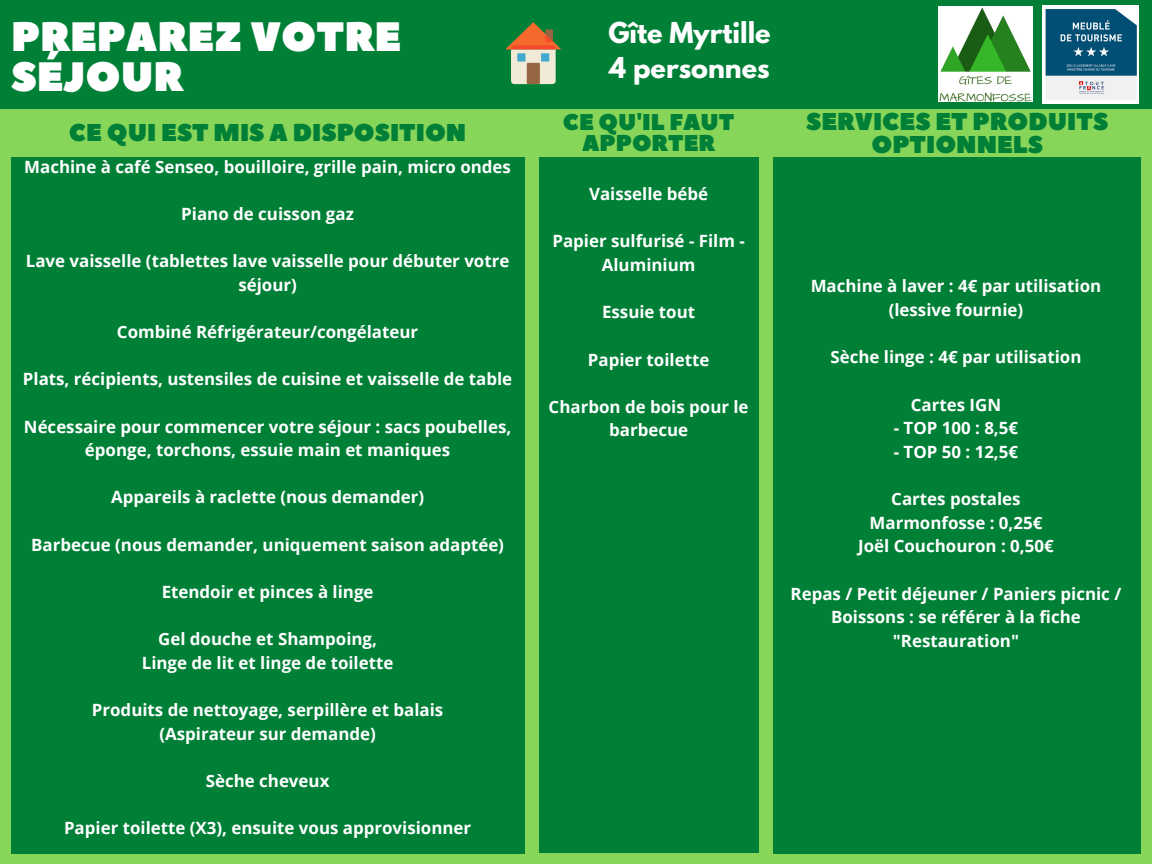
<style>
.page{position:relative;width:1152px;height:864px;background:#88d659}
.page>*{position:absolute;margin:0;border:0;box-sizing:border-box;transform-origin:0 0}
.t1{font:40.95px/39.3px "Peace Sans";color:#fff}
.t2{font:700 25.5px/34.8px "League Spartan";color:#fff}
.t3{font:24.3px/22.5px "Peace Sans";color:#008037;text-align:center}
.t4{font:22.8px/21.3px "Peace Sans";color:#008037;text-align:center}
.t5{font:700 16.95px/23.7px "Open Sans";color:#fff;text-align:center}
</style>
<div class="page">
<div style="left:0;top:0;width:1152px;height:109px;background:#008037"></div>
<div style="left:11px;top:157px;width:513px;height:696px;background:#008037"></div>
<img style="left:938px;top:7px;width:95px;height:94px">
<div style="left:539px;top:157px;width:219px;height:696px;background:#008037"></div>
<div style="left:774px;top:157px;width:367px;height:696px;background:#008037"></div>
<svg style="left:505px;top:22px;width:56px;height:62px;background:#949a6e"></svg>
<img style="left:1043px;top:5px;width:95px;height:98px">
<p class="t2" style="left:608px;top:18px;width:164px">Gîte Myrtille<br>4 personnes</p>
<p class="t1" style="left:11px;top:19px;width:392px">PREPAREZ VOTRE<br>SÉJOUR</p>
<h3 class="t3" style="left:69px;top:122px;width:399px">CE QUI EST MIS A DISPOSITION</h3>
<p class="t3" style="left:806px;top:111px;width:304px">SERVICES ET PRODUITS<br>OPTIONNELS</p>
<p class="t4" style="left:563px;top:112px;width:173px">CE QU'IL FAUT<br>APPORTER</p>
<h2 class="t5" style="left:24px;top:154px;width:488px">Machine à café Senseo, bouilloire, grille pain, micro ondes</h2>
<p class="t5" style="left:181px;top:202px;width:174px">Piano de cuisson gaz</p>
<p class="t5" style="left:26px;top:249px;width:485px">Lave vaisselle (tablettes lave vaisselle pour débuter votre séjour)</p>
<p class="t5" style="left:117px;top:320px;width:303px">Combiné Réfrigérateur/congélateur</p>
<p class="t5" style="left:23px;top:367px;width:491px">Plats, récipients, ustensiles de cuisine et vaisselle de table</p>
<p class="t5" style="left:24px;top:414px;width:489px">Nécessaire pour commencer votre séjour : sacs poubelles, éponge, torchons, essuie main et maniques</p>
<p class="t5" style="left:111px;top:485px;width:315px">Appareils à raclette (nous demander)</p>
<p class="t5" style="left:31px;top:532px;width:474px">Barbecue (nous demander, uniquement saison adaptée)</p>
<p class="t5" style="left:162px;top:580px;width:213px">Etendoir et pinces à linge</p>
<p class="t5" style="left:158px;top:627px;width:220px">Gel douche et Shampoing,</p>
<p class="t5" style="left:142px;top:650px;width:253px">Linge de lit et linge de toilette</p>
<p class="t5" style="left:92px;top:698px;width:353px">Produits de nettoyage, serpillère et balais</p>
<p class="t5" style="left:159px;top:721px;width:218px">(Aspirateur sur demande)</p>
<p class="t5" style="left:206px;top:769px;width:125px">Sèche cheveux</p>
<p class="t5" style="left:64px;top:816px;width:409px">Papier toilette (X3), ensuite vous approvisionner</p>
<p class="t5" style="left:589px;top:182px;width:121px">Vaisselle bébé</p>
<h4 class="t5" style="left:552px;top:229px;width:194px">Papier sulfurisé - Film -<br>Aluminium</h4>
<p class="t5" style="left:602px;top:300px;width:95px">Essuie tout</p>
<p class="t5" style="left:588px;top:347px;width:123px">Papier toilette</p>
<p class="t5" style="left:549px;top:394px;width:201px">Charbon de bois pour le barbecue</p>
<p class="t5" style="left:811px;top:274px;width:292px">Machine à laver : 4€ par utilisation</p>
<p class="t5" style="left:889px;top:298px;width:136px">(lessive fournie)</p>
<h2 class="t5" style="left:830px;top:345px;width:253px">Sèche linge : 4€ par utilisation</h2>
<p class="t5" style="left:911px;top:392px;width:92px">Cartes IGN</p>
<p class="t5" style="left:894px;top:416px;width:126px">- TOP 100 : 8,5€</p>
<p class="t5" style="left:894px;top:439px;width:126px">- TOP 50 : 12,5€</p>
<p class="t5" style="left:891px;top:487px;width:131px">Cartes postales</p>
<p class="t5" style="left:870px;top:510px;width:174px">Marmonfosse : 0,25€</p>
<p class="t5" style="left:858px;top:534px;width:197px">Joël Couchouron : 0,50€</p>
<p class="t5" style="left:791px;top:581px;width:332px">Repas / Petit déjeuner / Paniers picnic /<br>Boissons : se référer à la fiche "Restauration"</p>
</div>
